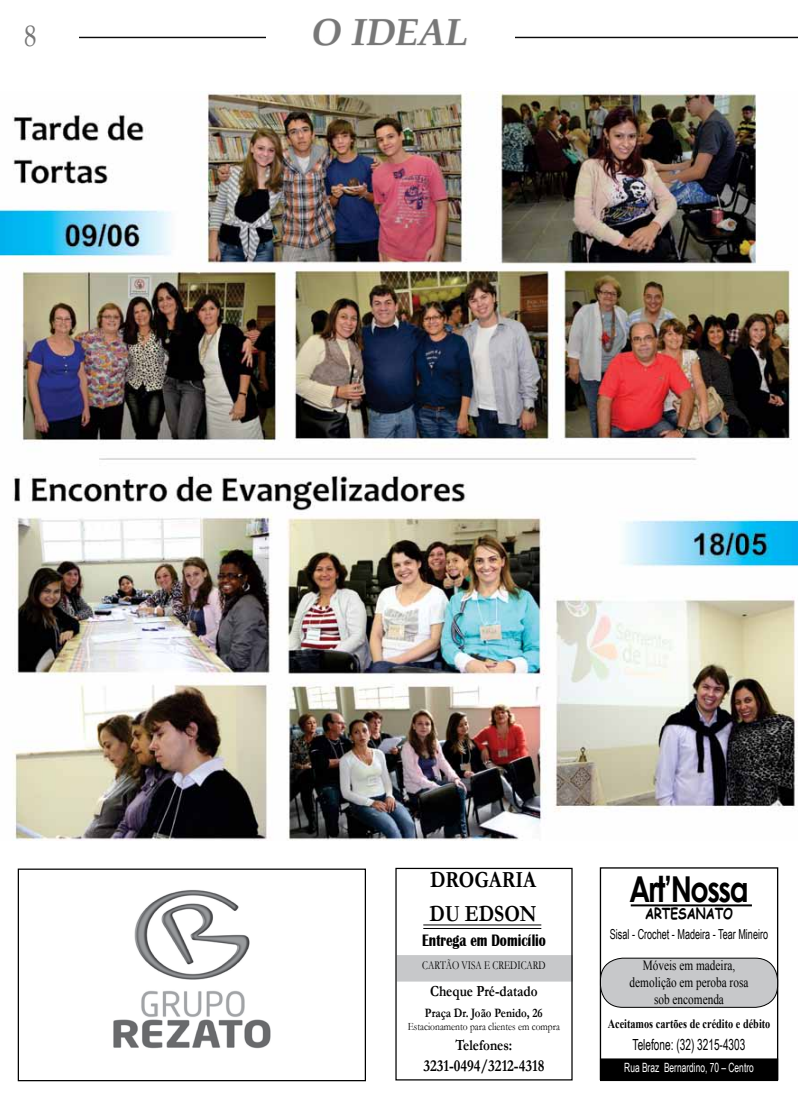
<style>
.page{position:relative;width:798px;height:1099px;background:#fff}
.page>*{position:absolute;margin:0;border:0;box-sizing:border-box;transform-origin:0 0}
.t1{font:italic 700 37.5px "Book Antiqua";color:#777}
.t2{font:700 35.62px "Levenim";letter-spacing:-.05em;color:#000;scale:.8 1}
.t3{font:30px "Book Antiqua";color:#777;scale:.8 1}
.t4{font:700 23.25px/33.5px "Garamond";color:#000;scale:.85 1}
.t5{font:700 17px "Britannic";color:#000;scale:.76 1}
.t6{font:700 16.75px "Garamond";color:#000;scale:.85 1}
.t7{font:700 15.5px "Garamond";color:#000;scale:.85 1}
.t8{font:15.25px "Arial Narrow";color:#000;scale:.8 1}
.t9{font:700 15.25px "Comic Sans MS";color:#000;scale:.8 1}
.t10{font:14px/16.9px "Times New Roman";color:#000;text-align:center;scale:.8 1}
.t11{font:13.75px "Arial Narrow";color:#000;scale:.8 1}
.t12{font:700 12.88px "Garamond";color:#000;scale:.85 1}
.t13{font:700 12.75px "Times New Roman";color:#000;scale:.8 1}
.t14{font:12.75px "Arial Narrow";color:#fff;scale:.8 1}
.t15{font:12.12px "Garamond";color:#000;scale:.76 1}
.t16{font:11.25px "Garamond";color:#000;scale:.85 1}
</style>
<div class="page">
<hr style="left:0;top:37px;width:797px;height:1px;background:#000">
<div style="left:0;top:12px;width:79px;height:54px;background:#fff"></div>
<div style="left:266px;top:18px;width:248px;height:54px;background:#fff"></div>
<div style="left:312px;top:18px;width:155px;height:29px;background:#000;opacity:.26"></div>
<img style="left:113px;top:890px;width:158px;height:159px">
<div style="left:18px;top:868px;width:348px;height:213px;border:1px solid #000"></div>
<div style="left:397px;top:955px;width:175px;height:26px;background:#c7c8ca"></div>
<hr style="left:423px;top:924px;width:118px;height:1px;background:#000">
<hr style="left:423px;top:928px;width:118px;height:1px;background:#000">
<div style="left:599px;top:867px;width:179px;height:212px;border:1px solid #000"></div>
<hr style="left:630px;top:904px;width:121px;height:2px;background:#000">
<div style="left:600px;top:958px;width:177px;height:49px;background:#c7c8ca;border-radius:22px"></div>
<div style="left:599px;top:957px;width:178px;height:50px;border:1px solid #000;border-radius:22px"></div>
<div style="left:600px;top:1058px;width:177px;height:22px;background:#000"></div>
<div style="left:599px;top:1058px;width:178px;height:22px;border:1px solid #000"></div>
<img style="left:0;top:91px;width:797px;height:749px">
<h3 class="t3" style="left:24px;top:15px;width:17px">8</h3>
<h1 class="t1" style="left:311px;top:6px;width:159px">O IDEAL</h1>
<h3 class="t4" style="left:429px;top:863px;width:127px">DROGARIA<br>DU EDSON</h3>
<p class="t5" style="left:422px;top:930px;width:164px">Entrega em Domicílio</p>
<p class="t15" style="left:422px;top:956px;width:164px">CARTÃO VISA E CREDICARD</p>
<p class="t7" style="left:430px;top:980px;width:128px">Cheque Pré-datado</p>
<p class="t12" style="left:425px;top:1003px;width:140px">Praça Dr. João Penido, 26</p>
<p class="t16" style="left:407px;top:1019px;width:180px">Estacionamento para clientes em compra</p>
<p class="t6" style="left:423px;top:1053px;width:144px">3231-0494/3212-4318</p>
<p class="t7" style="left:455px;top:1034px;width:68px">Telefones:</p>
<h2 class="t2" style="left:629px;top:868px;width:151px">Art’Nossa</h2>
<p class="t11" style="left:609px;top:924px;width:199px">Sisal - Crochet - Madeira - Tear Mineiro</p>
<p class="t10" style="left:629px;top:956px;width:150px">Móveis em madeira, demolição em peroba rosa sob encomenda</p>
<p class="t13" style="left:607px;top:1014px;width:205px">Aceitamos cartões de crédito e débito</p>
<p class="t9" style="left:644px;top:902px;width:111px">ARTESANATO</p>
<p class="t8" style="left:632px;top:1033px;width:142px">Telefone: (32) 3215-4303</p>
<p class="t14" style="left:624px;top:1057px;width:163px">Rua Braz Bernardino, 70 – Centro</p>
</div>
